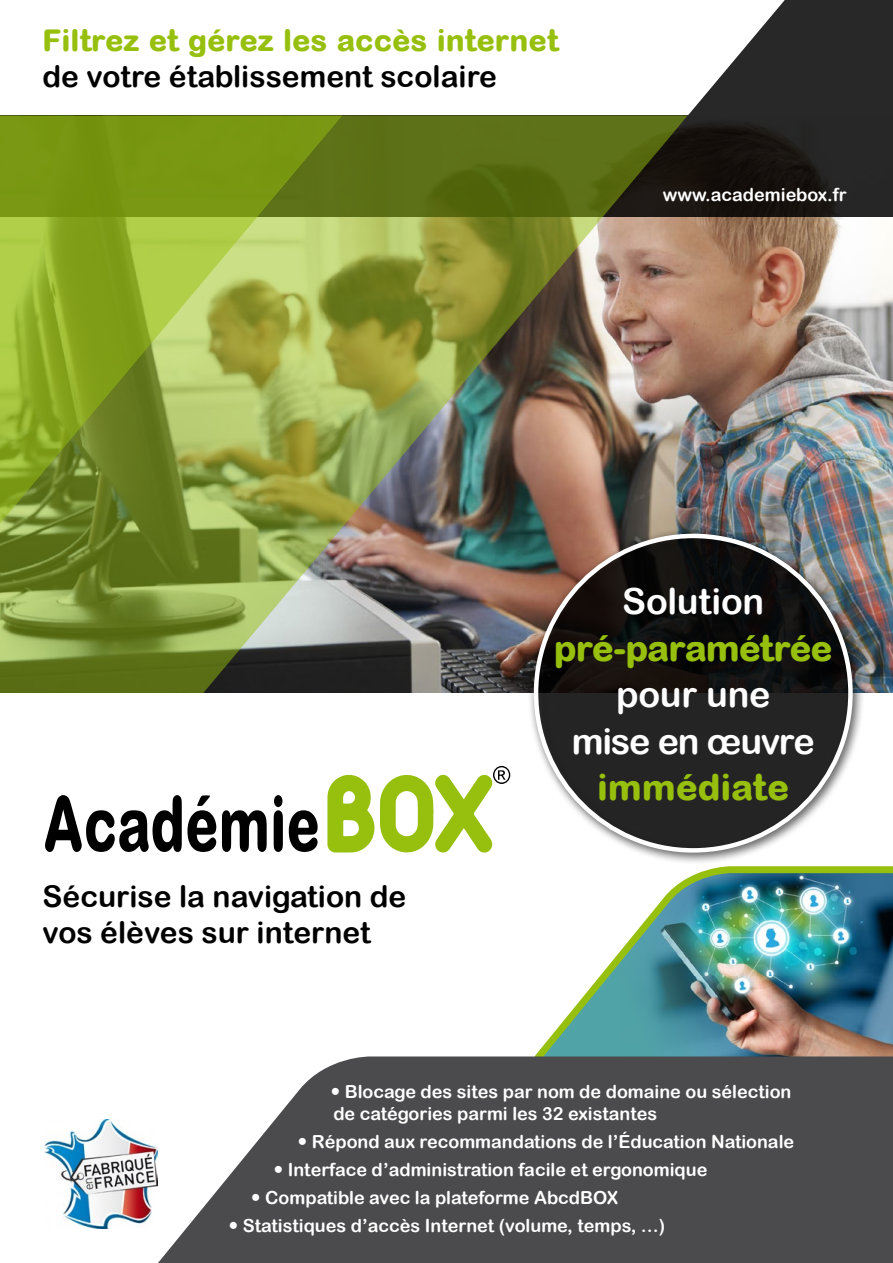
<style>
.page{position:relative;width:893px;height:1263px;background:#fff}
.page>*{position:absolute;margin:0;border:0;box-sizing:border-box;transform-origin:0 0}
.t1{font:800 76.8px "Arial Rounded MT Std";color:#000;scale:.71 1}
.t2{font:36px/46.5px "Arial Rounded MT Bold";letter-spacing:-.03em;color:#fff;text-align:center}
.t3{font:800 36px "Arial Rounded MT Std";letter-spacing:-.025em;color:#97bf0d}
.t4{font:800 36px "Arial Rounded MT Std";letter-spacing:-.005em;color:#97bf0d}
.t5{font:36px "Arial Rounded MT Bold";letter-spacing:-.01em;color:#fff}
.t6{font:30px/36px "Arial Rounded MT Bold";color:#000}
.t7{font:800 30px "Arial Rounded MT Std";color:#97bf0d}
.t8{font:18px/21.6px "Arial Rounded MT Bold";color:#fff}
</style>
<div class="page">
<img style="left:688px;top:217px;width:205px;height:476px">
<svg style="left:688px;top:131px;width:205px;height:86px;background:#1c1916"></svg>
<img style="left:343px;top:116px;width:345px;height:577px">
<svg style="left:675px;top:0;width:218px;height:131px"></svg>
<svg style="left:0;top:116px;width:343px;height:577px;background:#8aa038"></svg>
<img style="left:535px;top:866px;width:358px;height:190px">
<svg style="left:327px;top:766px;width:183px;height:87px"></svg>
<div style="left:528px;top:527px;width:337px;height:338px;background:#000;opacity:.75"></div>
<svg style="left:536px;top:536px;width:314px;height:314px;background:#1f1e1e"></svg>
<svg style="left:91px;top:1056px;width:802px;height:207px;fill:#4b4b4d"></svg>
<img style="left:45px;top:1119px;width:112px;height:109px">
<svg style="left:332px;top:1088px;width:7px;height:7px"></svg>
<svg style="left:299px;top:1138px;width:7px;height:7px"></svg>
<svg style="left:275px;top:1166px;width:7px;height:7px"></svg>
<svg style="left:252px;top:1194px;width:7px;height:7px"></svg>
<svg style="left:230px;top:1222px;width:7px;height:7px"></svg>
<h3 class="t7" style="left:43px;top:22px;width:518px">Filtrez et gérez les accès internet</h3>
<h3 class="t6" style="left:43px;top:58px;width:456px">de votre établissement scolaire</h3>
<p class="t8" style="left:663px;top:184px;width:185px">www.academiebox.fr</p>
<h1 class="t1" style="left:43px;top:778px;width:391px">Académie</h1>
<h3 class="t6" style="left:43px;top:878px;width:365px">Sécurise la navigation de vos élèves sur internet</h3>
<h2 class="t5" style="left:622px;top:580px;width:144px">Solution</h2>
<h2 class="t3" style="left:554px;top:626px;width:280px">pré-paramétrée</h2>
<h2 class="t2" style="left:572px;top:671px;width:245px">pour une<br>mise en œuvre</h2>
<h2 class="t4" style="left:597px;top:766px;width:194px">immédiate</h2>
<p class="t8" style="left:333px;top:1081px;width:460px;text-indent:11px">Blocage des sites par nom de domaine ou sélection de catégories parmi les 32 existantes</p>
<p class="t8" style="left:312px;top:1131px;width:484px">Répond aux recommandations de l’Éducation Nationale</p>
<p class="t8" style="left:288px;top:1158px;width:421px">Interface d’administration facile et ergonomique</p>
<p class="t8" style="left:265px;top:1186px;width:354px">Compatible avec la plateforme AbcdBOX</p>
<p class="t8" style="left:243px;top:1214px;width:424px">Statistiques d’accès Internet (volume, temps, …)</p>
</div>
